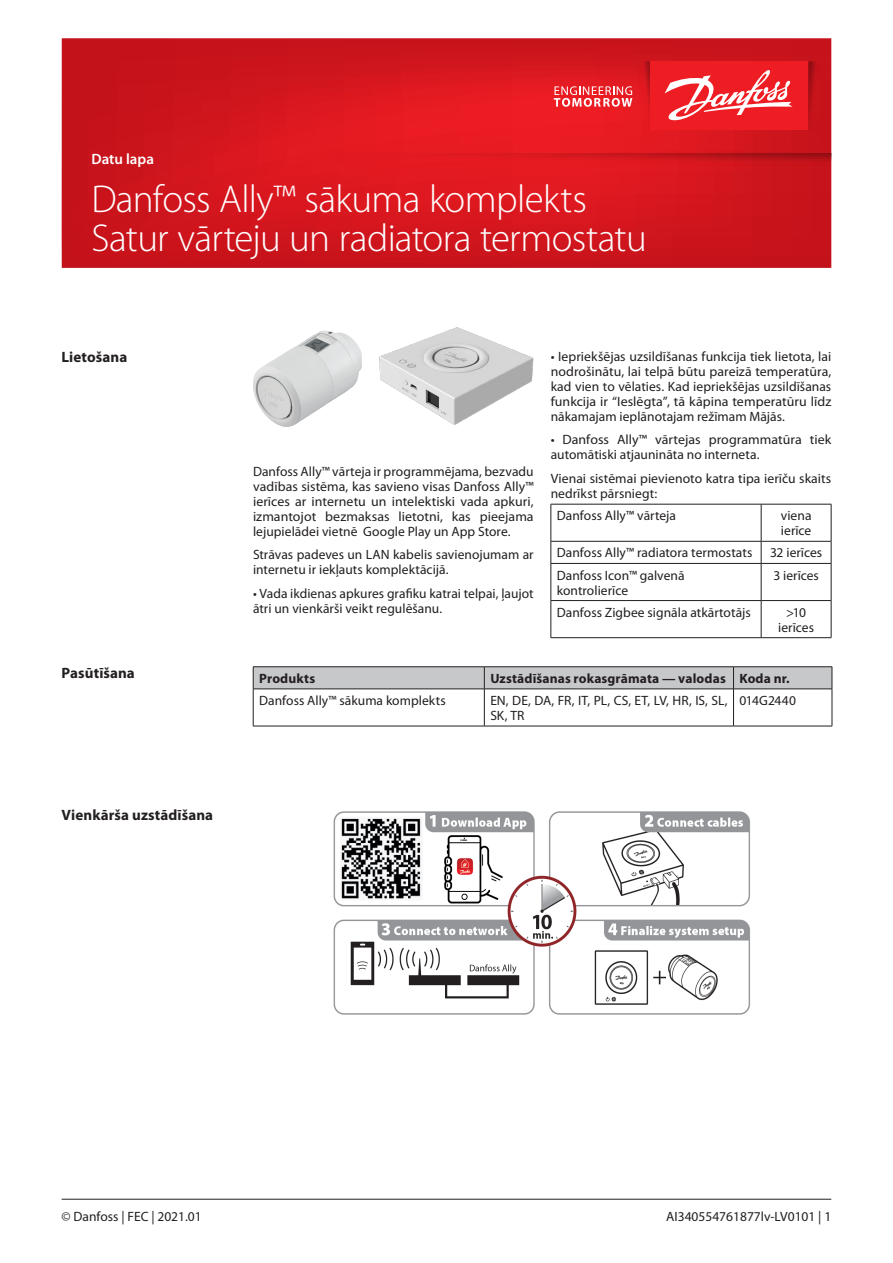
<style>
.page{position:relative;width:893px;height:1263px;background:#fff}
.page>*{position:absolute;margin:0;border:0;box-sizing:border-box;transform-origin:0 0}
.t1{font:300 39px/39px "Myriad Pro";letter-spacing:-.02em;color:#fff}
.Body_copy{font:700 15px "Myriad Pro";letter-spacing:.005em;color:#231f20}
.t2{font:600 15px "Myriad Pro";color:#fff}
.Body_copy-2{font:13.5px/15px "Myriad Pro";color:#231f20}
.Body_copy-3{font:700 13.5px "Myriad Pro";letter-spacing:.01em;color:#231f20}
</style>
<div class="page">
<hr style="left:62px;top:1199px;width:769px;height:1px;background:#231f20">
<svg style="left:62px;top:38px;width:769px;height:230px;background:#d3161d"></svg>
<svg style="left:808px;top:61px;width:13px;height:69px"></svg>
<svg style="left:638px;top:61px;width:12px;height:69px"></svg>
<div style="left:650px;top:61px;width:158px;height:69px;background:#ee1d23"></div>
<svg style="left:554px;top:86px;width:78px;height:21px;background:#f0696d"></svg>
<svg style="left:664px;top:70px;width:129px;height:51px"></svg>
<svg style="left:334px;top:153px;width:497px;height:13px;background:#d4171d"></svg>
<img style="left:253px;top:331px;width:109px;height:96px">
<hr style="left:551px;top:504px;width:210px;height:1px;background:#231f20">
<hr style="left:551px;top:504px;width:1px;height:37px;background:#231f20">
<hr style="left:761px;top:504px;width:70px;height:1px;background:#231f20">
<hr style="left:761px;top:504px;width:1px;height:37px;background:#231f20">
<hr style="left:831px;top:504px;width:1px;height:37px;background:#231f20">
<hr style="left:551px;top:541px;width:210px;height:1px;background:#231f20">
<svg style="left:551px;top:541px;width:1px;height:22px"></svg>
<hr style="left:761px;top:541px;width:70px;height:1px;background:#231f20">
<svg style="left:761px;top:541px;width:1px;height:22px"></svg>
<svg style="left:831px;top:541px;width:1px;height:22px"></svg>
<hr style="left:551px;top:563px;width:210px;height:1px;background:#231f20">
<hr style="left:551px;top:564px;width:1px;height:36px;background:#231f20">
<hr style="left:761px;top:563px;width:70px;height:1px;background:#231f20">
<hr style="left:761px;top:564px;width:1px;height:36px;background:#231f20">
<hr style="left:831px;top:564px;width:1px;height:36px;background:#231f20">
<hr style="left:551px;top:600px;width:210px;height:1px;background:#231f20">
<hr style="left:551px;top:601px;width:1px;height:36px;background:#231f20">
<hr style="left:761px;top:600px;width:70px;height:1px;background:#231f20">
<hr style="left:761px;top:601px;width:1px;height:36px;background:#231f20">
<hr style="left:831px;top:601px;width:1px;height:36px;background:#231f20">
<hr style="left:551px;top:637px;width:210px;height:1px;background:#231f20">
<hr style="left:761px;top:637px;width:70px;height:1px;background:#231f20">
<img style="left:334px;top:811px;width:416px;height:204px">
<img style="left:379px;top:327px;width:155px;height:98px">
<hr style="left:253px;top:666px;width:231px;height:1px;background:#231f20">
<hr style="left:484px;top:666px;width:249px;height:1px;background:#231f20">
<hr style="left:733px;top:666px;width:99px;height:1px;background:#231f20">
<svg style="left:253px;top:667px;width:580px;height:22px;background:#bfc0c2"></svg>
<hr style="left:253px;top:689px;width:231px;height:1px;background:#231f20">
<hr style="left:253px;top:689px;width:1px;height:37px;background:#231f20">
<hr style="left:484px;top:689px;width:249px;height:1px;background:#231f20">
<hr style="left:484px;top:689px;width:1px;height:37px;background:#231f20">
<hr style="left:733px;top:689px;width:99px;height:1px;background:#231f20">
<hr style="left:733px;top:689px;width:1px;height:37px;background:#231f20">
<hr style="left:832px;top:689px;width:1px;height:37px;background:#231f20">
<hr style="left:253px;top:726px;width:231px;height:1px;background:#231f20">
<hr style="left:484px;top:726px;width:249px;height:1px;background:#231f20">
<hr style="left:733px;top:726px;width:99px;height:1px;background:#231f20">
<p class="t2" style="left:91px;top:151px;width:64px">Datu lapa</p>
<h1 class="t1" style="left:91px;top:180px;width:557px">Danfoss Ally™ sākuma komplekts<br>Satur vārteju un radiatora termostatu</h1>
<p class="Body_copy" style="left:62px;top:349px;width:67px">Lietošana</p>
<p class="Body_copy" style="left:62px;top:664px;width:75px">Pasūtīšana</p>
<p class="Body_copy" style="left:62px;top:807px;width:153px">Vienkārša uzstādīšana</p>
<p class="Body_copy-2" style="left:253px;top:464px;width:282px;text-align:justify">Danfoss Ally™ vārteja ir programmējama, bezvadu vadības sistēma, kas savieno visas Danfoss Ally™ ierīces ar internetu un intelektiski vada apkuri, izmantojot bezmaksas lietotni, kas pieejama lejupielādei vietnē Google Play un App Store.</p>
<p class="Body_copy-2" style="left:253px;top:547px;width:282px">Strāvas padeves un LAN kabelis savienojumam ar internetu ir iekļauts komplektācijā.</p>
<p class="Body_copy-2" style="left:253px;top:586px;width:282px">• Vada ikdienas apkures grafiku katrai telpai, ļaujot ātri un vienkārši veikt regulēšanu.</p>
<p class="Body_copy-2" style="left:551px;top:349px;width:282px;text-align:justify">• Iepriekšējas uzsildīšanas funkcija tiek lietota, lai nodrošinātu, lai telpā būtu pareizā temperatūra, kad vien to vēlaties. Kad iepriekšējas uzsildīšanas funkcija ir “Ieslēgta”, tā kāpina temperatūru līdz nākamajam ieplānotajam režīmam Mājās.</p>
<p class="Body_copy-2" style="left:551px;top:433px;width:282px">• Danfoss Ally™ vārtejas programmatūra tiek automātiski atjaunināta no interneta.</p>
<p class="Body_copy-2" style="left:551px;top:471px;width:282px">Vienai sistēmai pievienoto katra tipa ierīču skaits nedrīkst pārsniegt:</p>
<p class="Body_copy-2" style="left:557px;top:508px;width:121px">Danfoss Ally™ vārteja</p>
<p class="Body_copy-2" style="left:781px;top:508px;width:32px">viena ierīce</p>
<p class="Body_copy-2" style="left:557px;top:546px;width:197px">Danfoss Ally™ radiatora termostats</p>
<p class="Body_copy-2" style="left:770px;top:546px;width:54px">32 ierīces</p>
<p class="Body_copy-2" style="left:557px;top:568px;width:129px">Danfoss Icon™ galvenā kontrolierīce</p>
<p class="Body_copy-2" style="left:773px;top:568px;width:47px">3 ierīces</p>
<p class="Body_copy-2" style="left:557px;top:605px;width:195px">Danfoss Zigbee signāla atkārtotājs</p>
<p class="Body_copy-2" style="left:778px;top:605px;width:37px;text-align:center">&gt;10 ierīces</p>
<p class="Body_copy-3" style="left:259px;top:671px;width:58px">Produkts</p>
<p class="Body_copy-3" style="left:490px;top:671px;width:237px">Uzstādīšanas rokasgrāmata — valodas</p>
<p class="Body_copy-3" style="left:739px;top:671px;width:52px">Koda nr.</p>
<p class="Body_copy-2" style="left:259px;top:693px;width:188px">Danfoss Ally™ sākuma komplekts</p>
<p class="Body_copy-2" style="left:490px;top:693px;width:239px">EN, DE, DA, FR, IT, PL, CS, ET, LV, HR, IS, SL,<br>SK, TR</p>
<p class="Body_copy-2" style="left:739px;top:693px;width:58px">014G2440</p>
<p class="Body_copy-2" style="left:62px;top:1209px;width:142px">© Danfoss | FEC | 2021.01</p>
<p class="Body_copy-2" style="left:666px;top:1209px;width:167px">AI340554761877lv-LV0101 | 1</p>
</div>
